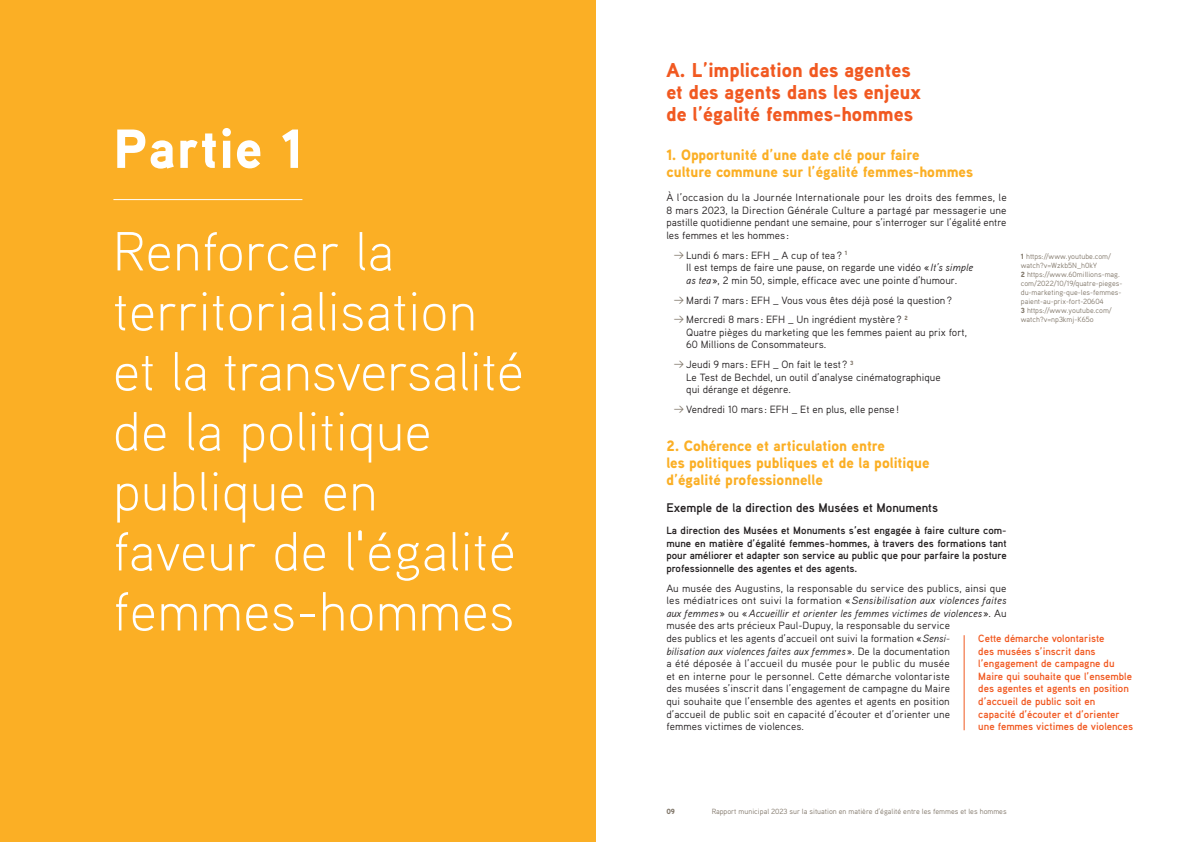
<style>
.page{position:relative;width:1191px;height:842px;background:#fff}
.page>*{position:absolute;margin:0;border:0;box-sizing:border-box;transform-origin:0 0}
.Axes_titre{font:300 55px/60px "Aaux Pro";letter-spacing:.02em;color:#fff}
.N{font:900 55px "Aaux Pro";letter-spacing:.02em;color:#fff}
._2023_Titre1-A{font:900 20px/22px "Aaux Pro";color:#f15921}
._2023_Titre2_suite{font:900 15px/17px "Aaux Pro";color:#fbaf25}
._2023_Titre2{font:900 15px/17px "Aaux Pro";color:#fbaf25}
._2023_Intertitre{font:700 12.5px "Aaux Pro";color:#231f20}
.t1{font:10.5px/12.6px "Aaux Pro";letter-spacing:.005em;color:#231f20}
.t2{font:700 10.5px/12.6px "Aaux Pro";color:#231f20;text-align:justify}
._2023_Extrait_impaire{font:700 10.5px/12.6px "Aaux Pro";color:#f15921}
._2023_Légende_impaire{font:7.5px/9px "Aaux Pro";color:#81776a}
.t3{font:900 7.5px "Aaux Pro";color:#81776a}
.s1{font-family:"Brown";font-weight:300;font-size:15px;color:#81776a}
.s2{font-style:italic}
.s3{font-weight:900}
</style>
<div class="page">
<div style="left:0;top:0;width:595px;height:842px;background:#fbaf25"></div>
<hr style="left:113px;top:199px;width:189px;height:1px;background:#fff">
<hr style="left:963px;top:635px;width:1px;height:95px;background:#f15921">
<p class="N" style="left:113px;top:113px;width:192px">Partie 1</p>
<p class="Axes_titre" style="left:113px;top:220px;width:411px">Renforcer la territorialisation et la transversalité de la politique publique en faveur de l'égalité femmes-hommes</p>
<p class="_2023_Titre1-A" style="left:666px;top:58px;width:256px">A. L’implication des agentes et des agents dans les enjeux de l’égalité femmes-hommes</p>
<p class="_2023_Titre2" style="left:666px;top:146px;width:308px">1. Opportunité d’une date clé pour faire<br>culture commune sur l’égalité femmes-hommes</p>
<p class="t1" style="left:666px;top:191px;width:342px;text-align:justify">À l’occasion du la Journée Internationale pour les droits des femmes, le 8 mars 2023, la Direction Générale Culture a partagé par messagerie une pastille quotidienne pendant une semaine, pour s’interroger sur l’égalité entre les femmes et les hommes :</p>
<p class="t1" style="left:686px;top:248px;width:288px;text-indent:-13px"><span class="s1">→</span> Lundi 6 mars : EFH _ A cup of tea ? <sup>1<br></sup>Il est temps de faire une pause, on regarde une vidéo « <span class="s2">It’s simple as tea</span> », 2 min 50, simple, efficace avec une pointe d’humour.</p>
<p class="t1" style="left:673px;top:293px;width:280px"><span class="s1">→</span> Mardi 7 mars : EFH _ Vous vous êtes déjà posé la question?</p>
<p class="t1" style="left:686px;top:313px;width:282px;text-indent:-13px"><span class="s1">→</span> Mercredi 8 mars : EFH _ Un ingrédient mystère? <sup>2<br></sup>Quatre pièges du marketing que les femmes paient au prix fort,<br>60 Millions de Consommateurs.</p>
<p class="t1" style="left:686px;top:358px;width:256px;text-indent:-13px"><span class="s1">→</span> Jeudi 9 mars : EFH _ On fait le test ? <sup>3<br></sup>Le Test de Bechdel, un outil d’analyse cinématographique qui dérange et dégenre.</p>
<p class="t1" style="left:673px;top:403px;width:227px"><span class="s1">→</span> Vendredi 10 mars : EFH _ Et en plus, elle pense!</p>
<p class="_2023_Titre2_suite" style="left:666px;top:437px;width:265px">2. Cohérence et articulation entre<br>les politiques publiques et de la politique d’égalité professionnelle</p>
<p class="_2023_Intertitre" style="left:666px;top:499px;width:273px">Exemple de la direction des Musées et Monuments</p>
<p class="t2" style="left:666px;top:524px;width:342px">La direction des Musées et Monuments s’est engagée à faire culture com&shy;mune en matière d’égalité femmes-hommes, à travers des formations tant pour améliorer et adapter son service au public que pour parfaire la posture professionnelle des agentes et des agents.</p>
<p class="t1" style="left:666px;top:581px;width:342px">Au musée des Augustins, la responsable du service des publics, ainsi que les médiatrices ont suivi la formation «<span class="s2">Sensibilisation aux violences faites aux femmes</span> » ou «<span class="s2">Accueillir et orienter les femmes victimes de violences</span> ». Au musée des arts précieux Paul-Dupuy, la responsable du service<br>des publics et les agents d’accueil ont suivi la formation «<span class="s2">Sensi-<br>bilisation aux violences faites aux femmes</span> ». De la documentation<br>a été déposée à l’accueil du musée pour le public du musée<br>et en interne pour le personnel. Cette démarche volontariste<br>des musées s’inscrit dans l’engagement de campagne du Maire<br>qui souhaite que l’ensemble des agentes et agents en position<br>d’accueil de public soit en capacité d’écouter et d’orienter une<br>femmes victimes de violences.</p>
<p class="_2023_Légende_impaire" style="left:1020px;top:251px;width:92px"><span class="s3">1</span> https://www.youtube.com/ watch?v=Wzkb5N_h0kY</p>
<p class="_2023_Légende_impaire" style="left:1020px;top:269px;width:103px"><span class="s3">2</span> https://www.60millions-mag. com/2022/10/19/quatre-pieges&shy;du-marketing-que-les-femmes&shy;paient-au-prix-fort-20604</p>
<p class="_2023_Légende_impaire" style="left:1020px;top:305px;width:93px"><span class="s3">3</span> https://www.youtube.com/ watch?v=np3kmj-K65o</p>
<p class="_2023_Extrait_impaire" style="left:978px;top:632px;width:156px">Cette démarche volontariste<br>des musées s’inscrit dans l’engagement de campagne du<br>Maire qui souhaite que l’ensemble des agentes et agents en position d’accueil de public soit en capacité d’écouter et d’orienter une femmes victimes de violences</p>
<p class="t3" style="left:666px;top:806px;width:10px">09</p>
<p class="_2023_Légende_impaire" style="left:711px;top:806px;width:296px">Rapport municipal 2023 sur la situation en matière d’égalité entre les femmes et les hommes</p>
</div>
